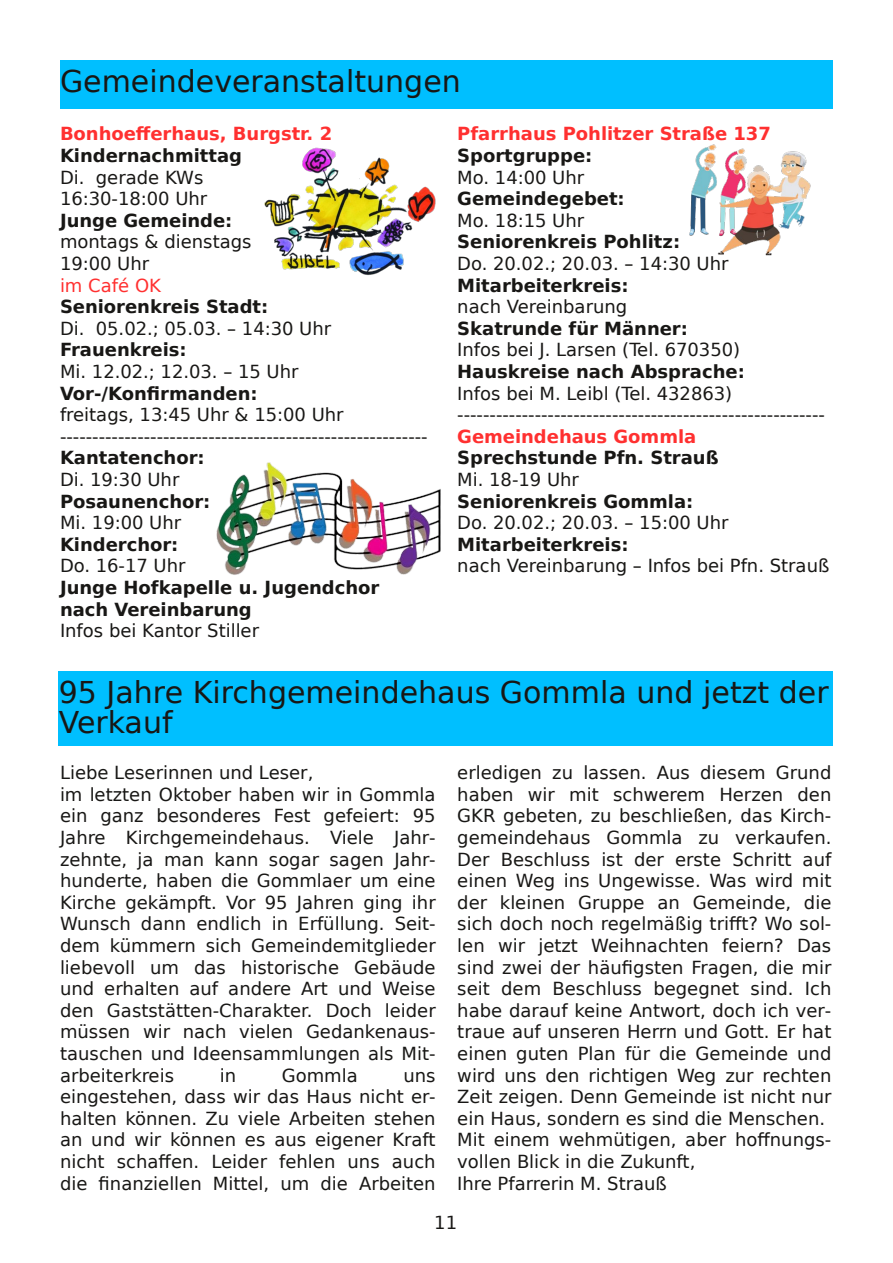
<style>
.page{position:relative;width:893px;height:1263px;background:#fff}
.page>*{position:absolute;margin:0;border:0;box-sizing:border-box;transform-origin:0 0}
.t1{font:30px/29.8px "DejaVu Sans";color:#181715}
.t2{font:18px/21.6px "DejaVu Sans";color:#181715}
.t3{font:700 18px/21.6px "DejaVu Sans";letter-spacing:-.005em;color:#181715}
.t4{font:700 18px "DejaVu Sans";letter-spacing:-.005em;color:#ff3030}
.t5{font:18px "DejaVu Sans";color:#ff3030}
</style>
<div class="page">
<div style="left:60px;top:60px;width:773px;height:48px;background:#00bfff"></div>
<img style="left:265px;top:148px;width:171px;height:127px">
<img style="left:216px;top:462px;width:225px;height:113px">
<img style="left:689px;top:144px;width:122px;height:111px">
<div style="left:59px;top:671px;width:774px;height:74px;background:#00bfff"></div>
<h1 class="t1" style="left:60px;top:66px;width:402px">Gemeindeveranstaltungen</h1>
<p class="t4" style="left:60px;top:124px;width:274px">Bonhoefferhaus, Burgstr. 2</p>
<p class="t3" style="left:60px;top:145px;width:184px">Kindernachmittag</p>
<p class="t2" style="left:60px;top:167px;width:149px">Di. gerade KWs<br>16:30-18:00 Uhr</p>
<p class="t3" style="left:60px;top:210px;width:174px">Junge Gemeinde:</p>
<p class="t2" style="left:60px;top:231px;width:193px">montags &amp; dienstags<br>19:00 Uhr</p>
<p class="t5" style="left:60px;top:275px;width:102px">im Café OK</p>
<p class="t3" style="left:60px;top:296px;width:210px">Seniorenkreis Stadt:</p>
<p class="t2" style="left:60px;top:318px;width:273px">Di. 05.02.; 05.03. – 14:30 Uhr</p>
<p class="t3" style="left:60px;top:339px;width:128px">Frauenkreis:</p>
<p class="t2" style="left:60px;top:361px;width:240px">Mi. 12.02.; 12.03. – 15 Uhr</p>
<p class="t3" style="left:60px;top:383px;width:199px">Vor-/Konfirmanden:</p>
<p class="t2" style="left:60px;top:404px;width:369px">freitags, 13:45 Uhr &amp; 15:00 Uhr ---------------------------------------------------------</p>
<p class="t3" style="left:60px;top:447px;width:146px">Kantatenchor:</p>
<p class="t2" style="left:60px;top:469px;width:121px">Di. 19:30 Uhr</p>
<p class="t3" style="left:60px;top:491px;width:152px">Posaunenchor:</p>
<p class="t2" style="left:60px;top:512px;width:123px">Mi. 19:00 Uhr</p>
<p class="t3" style="left:60px;top:534px;width:120px">Kinderchor:</p>
<p class="t2" style="left:60px;top:555px;width:127px">Do. 16-17 Uhr</p>
<p class="t3" style="left:60px;top:577px;width:321px">Junge Hofkapelle u. Jugendchor nach Vereinbarung</p>
<p class="t2" style="left:60px;top:620px;width:201px">Infos bei Kantor Stiller</p>
<p class="t4" style="left:457px;top:124px;width:315px">Pfarrhaus Pohlitzer Straße 137</p>
<p class="t3" style="left:457px;top:145px;width:137px">Sportgruppe:</p>
<p class="t2" style="left:457px;top:167px;width:128px">Mo. 14:00 Uhr</p>
<p class="t3" style="left:457px;top:188px;width:169px">Gemeindegebet:</p>
<p class="t2" style="left:457px;top:210px;width:128px">Mo. 18:15 Uhr</p>
<p class="t3" style="left:457px;top:231px;width:224px">Seniorenkreis Pohlitz:</p>
<p class="t2" style="left:457px;top:253px;width:273px">Do. 20.02.; 20.03. – 14:30 Uhr</p>
<p class="t3" style="left:457px;top:275px;width:173px">Mitarbeiterkreis:</p>
<p class="t2" style="left:457px;top:296px;width:171px">nach Vereinbarung</p>
<p class="t3" style="left:457px;top:318px;width:232px">Skatrunde für Männer:</p>
<p class="t2" style="left:457px;top:339px;width:284px">Infos bei J. Larsen (Tel. 670350)</p>
<p class="t3" style="left:457px;top:361px;width:289px">Hauskreise nach Absprache:</p>
<p class="t2" style="left:457px;top:383px;width:369px">Infos bei M. Leibl (Tel. 432863) ---------------------------------------------------------</p>
<p class="t4" style="left:457px;top:426px;width:241px">Gemeindehaus Gommla</p>
<p class="t3" style="left:457px;top:447px;width:263px">Sprechstunde Pfn. Strauß</p>
<p class="t2" style="left:457px;top:469px;width:123px">Mi. 18-19 Uhr</p>
<p class="t3" style="left:457px;top:491px;width:238px">Seniorenkreis Gommla:</p>
<p class="t2" style="left:457px;top:512px;width:273px">Do. 20.02.; 20.03. – 15:00 Uhr</p>
<p class="t3" style="left:457px;top:534px;width:173px">Mitarbeiterkreis:</p>
<p class="t2" style="left:457px;top:555px;width:374px">nach Vereinbarung – Infos bei Pfn. Strauß</p>
<h1 class="t1" style="left:59px;top:678px;width:771px">95 Jahre Kirchgemeindehaus Gommla und jetzt der<br>Verkauf</h1>
<p class="t2" style="left:60px;top:762px;width:377px">Liebe Leserinnen und Leser,<br>im letzten Oktober haben wir in Gommla ein ganz besonderes Fest gefeiert: 95<br>Jahre Kirchgemeindehaus. Viele Jahr‐ zehnte, ja man kann sogar sagen Jahr‐ hunderte, haben die Gommlaer um eine Kirche gekämpft. Vor 95 Jahren ging ihr Wunsch dann endlich in Erfüllung. Seit‐ dem kümmern sich Gemeindemitglieder liebevoll um das historische Gebäude und erhalten auf andere Art und Weise den Gaststätten-Charakter. Doch leider müssen wir nach vielen Gedankenaus‐ tauschen und Ideensammlungen als Mit‐ arbeiterkreis</p>
<p class="t2" style="left:457px;top:762px;width:376px">erledigen zu lassen. Aus diesem Grund haben wir mit schwerem Herzen den GKR gebeten, zu beschließen, das Kirch‐ gemeindehaus Gommla zu verkaufen.<br>Der Beschluss ist der erste Schritt auf einen Weg ins Ungewisse. Was wird mit der kleinen Gruppe an Gemeinde, die sich doch noch regelmäßig trifft? Wo sol‐ len wir jetzt Weihnachten feiern? Das sind zwei der häufigsten Fragen, die mir seit dem Beschluss begegnet sind. Ich habe darauf keine Antwort, doch ich ver‐ traue auf unseren Herrn und Gott. Er hat einen guten Plan für die Gemeinde und wird uns den richtigen Weg zur rechten Zeit zeigen. Denn Gemeinde ist nicht nur ein Haus, sondern es sind die Menschen.<br>Mit einem wehmütigen, aber hoffnungs‐ vollen Blick in die Zukunft,<br>Ihre Pfarrerin M. Strauß</p>
<p class="t2" style="left:220px;top:1064px;width:18px">in</p>
<p class="t2" style="left:282px;top:1064px;width:77px">Gommla</p>
<p class="t2" style="left:60px;top:1064px;width:377px;text-align:justify;text-indent:343px">uns eingestehen, dass wir das Haus nicht er‐ halten können. Zu viele Arbeiten stehen an und wir können es aus eigener Kraft nicht schaffen. Leider fehlen uns auch die finanziellen Mittel, um die Arbeiten</p>
<p class="t2" style="left:434px;top:1212px;width:24px">11</p>
</div>
